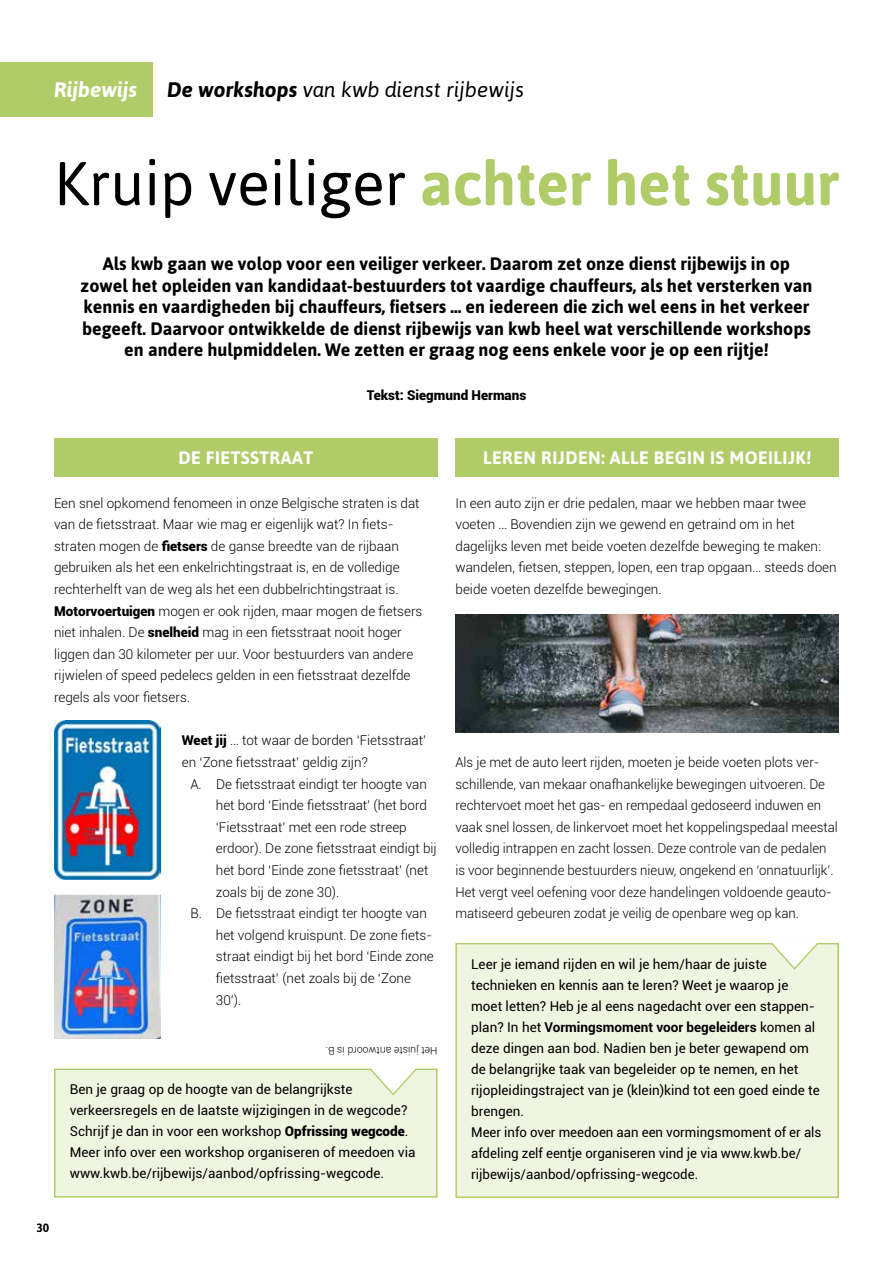
<style>
.page{position:relative;width:893px;height:1263px;background:#fff}
.page>*{position:absolute;margin:0;border:0;box-sizing:border-box;transform-origin:0 0}
.t1{font:700 61.5px "Asap";color:#afcc68}
.t2{font:italic 21px "Asap";color:#000}
.t3{font:italic 700 21px "Asap";color:#fff}
.t4{font:700 18px/21.6px "Asap";color:#000;text-align:center}
.t5{font:700 18px "Asap";letter-spacing:.03em;color:#fff}
.t6{font:300 13.5px/21.6px "Roboto";color:#000}
.t7{font:13.5px/21px "Roboto";color:#000}
.t8{font:900 13.5px "Roboto";color:#000}
.t9{font:700 12px "Asap";color:#000}
.t10{font:300 10.5px "Roboto";color:#000}
.s1{font-weight:700}
.s2{font-weight:400;color:#000}
.s3{font-weight:900}
</style>
<div class="page">
<div style="left:0;top:63px;width:152px;height:54px;background:#afcc68"></div>
<div style="left:54px;top:439px;width:383px;height:38px;background:#afcc68"></div>
<div style="left:455px;top:439px;width:384px;height:38px;background:#afcc68"></div>
<img style="left:54px;top:720px;width:107px;height:159px">
<img style="left:54px;top:894px;width:107px;height:145px">
<img style="left:455px;top:615px;width:384px;height:117px">
<div style="left:54px;top:1068px;width:384px;height:129px;background:#f0f5e2;border:2px solid #afcc68"></div>
<svg style="left:368px;top:1068px;width:50px;height:28px"></svg>
<div style="left:455px;top:943px;width:384px;height:255px;background:#f0f5e2;border:2px solid #afcc68"></div>
<svg style="left:770px;top:942px;width:50px;height:28px"></svg>
<h2 class="t3" style="left:54px;top:78px;width:85px">Rijbewijs</h2>
<h2 class="t2" style="left:167px;top:78px;width:358px"><span class="s1">De workshops</span> van kwb dienst rijbewijs</h2>
<h1 class="t1" style="left:54px;top:148px;width:786px"><span class="s2">Kruip veiliger</span> achter het stuur</h1>
<p class="t4" style="left:81px;top:253px;width:733px">Als kwb gaan we volop voor een veiliger verkeer. Daarom zet onze dienst rijbewijs in op zowel het opleiden van kandidaat-bestuurders tot vaardige chauffeurs, als het versterken van kennis en vaardigheden bij chauffeurs, fietsers … en iedereen die zich wel eens in het verkeer begeeft. Daarvoor ontwikkelde de dienst rijbewijs van kwb heel wat verschillende workshops en andere hulpmiddelen. We zetten er graag nog eens enkele voor je op een rijtje!</p>
<p class="t8" style="left:367px;top:385px;width:161px">Tekst: Siegmund Hermans</p>
<h3 class="t5" style="left:179px;top:448px;width:136px">DE FIETSSTRAAT</h3>
<p class="t6" style="left:54px;top:492px;width:370px">Een snel opkomend fenomeen in onze Belgische straten is dat van de fietsstraat. Maar wie mag er eigenlijk wat? In fiets&shy;straten mogen de <span class="s3">fietsers</span> de ganse breedte van de rijbaan gebruiken als het een enkelrichtingstraat is, en de volledige rechterhelft van de weg als het een dubbelrichtingstraat is.<br><span class="s3">Motorvoertuigen</span> mogen er ook rijden, maar mogen de fietsers niet inhalen. De <span class="s3">snelheid</span> mag in een fietsstraat nooit hoger liggen dan 30 kilometer per uur. Voor bestuurders van andere rijwielen of speed pedelecs gelden in een fietsstraat dezelfde regels als voor fietsers.</p>
<p class="t6" style="left:182px;top:729px;width:246px"><span class="s3">Weet jij</span> … tot waar de borden ‘Fietsstraat’ en ‘Zone fietsstraat’ geldig zijn?</p>
<p class="t6" style="left:190px;top:772px;width:238px">A. De fietsstraat eindigt ter hoogte van</p>
<p class="t6" style="left:216px;top:794px;width:213px">het bord ‘Einde fietsstraat’ (het bord</p>
<p class="t6" style="left:216px;top:816px;width:192px">‘Fietsstraat’ met een rode streep</p>
<p class="t6" style="left:216px;top:837px;width:222px">erdoor). De zone fietsstraat eindigt bij</p>
<p class="t6" style="left:216px;top:859px;width:214px">het bord ‘Einde zone fietsstraat’ (net</p>
<p class="t6" style="left:216px;top:880px;width:125px">zoals bij de zone 30).</p>
<p class="t6" style="left:190px;top:902px;width:238px">B. De fietsstraat eindigt ter hoogte van</p>
<p class="t6" style="left:216px;top:924px;width:218px">het volgend kruispunt. De zone fiets-</p>
<p class="t6" style="left:216px;top:945px;width:220px">straat eindigt bij het bord ‘Einde zone</p>
<p class="t6" style="left:216px;top:967px;width:197px">fietsstraat’ (net zoals bij de ‘Zone</p>
<p class="t6" style="left:216px;top:988px;width:27px">30’).</p>
<p class="t9" style="left:36px;top:1220px;width:14px">30</p>
<p class="t10" style="left:437px;top:1057px;width:113px;rotate:-180deg">Het juiste antwoord is B.</p>
<p class="t7" style="left:70px;top:1079px;width:347px">Ben je graag op de hoogte van de belangrijkste verkeersregels en de laatste wijzigingen in de wegcode?<br>Schrijf je dan in voor een workshop <span class="s3">Opfrissing wegcode</span>.<br>Meer info over een workshop organiseren of meedoen via www.kwb.be/rijbewijs/aanbod/opfrissing-wegcode.</p>
<h3 class="t5" style="left:483px;top:448px;width:330px">LEREN RIJDEN: ALLE BEGIN IS MOEILIJK!</h3>
<p class="t6" style="left:455px;top:492px;width:383px">In een auto zijn er drie pedalen, maar we hebben maar twee voeten … Bovendien zijn we gewend en getraind om in het dagelijks leven met beide voeten dezelfde beweging te maken: wandelen, fietsen, steppen, lopen, een trap opgaan… steeds doen beide voeten dezelfde bewegingen.</p>
<p class="t6" style="left:455px;top:751px;width:384px">Als je met de auto leert rijden, moeten je beide voeten plots ver&shy;schillende, van mekaar onafhankelijke bewegingen uitvoeren. De rechtervoet moet het gas- en rempedaal gedoseerd induwen en vaak snel lossen, de linkervoet moet het koppelingspedaal meestal volledig intrappen en zacht lossen. Deze controle van de pedalen is voor beginnende bestuurders nieuw, ongekend en ‘onnatuurlijk’.<br>Het vergt veel oefening voor deze handelingen voldoende geauto&shy;matiseerd gebeuren zodat je veilig de openbare weg op kan.</p>
<p class="t7" style="left:471px;top:953px;width:352px">Leer je iemand rijden en wil je hem/haar de juiste technieken en kennis aan te leren? Weet je waarop je moet letten? Heb je al eens nagedacht over een stappen&shy;plan? In het <span class="s1">Vormingsmoment voor begeleiders</span> komen al deze dingen aan bod. Nadien ben je beter gewapend om de belangrijke taak van begeleider op te nemen, en het rijopleidingstraject van je (klein)kind tot een goed einde te brengen.<br>Meer info over meedoen aan een vormingsmoment of er als afdeling zelf eentje organiseren vind je via www.kwb.be/ rijbewijs/aanbod/opfrissing-wegcode.</p>
</div>
